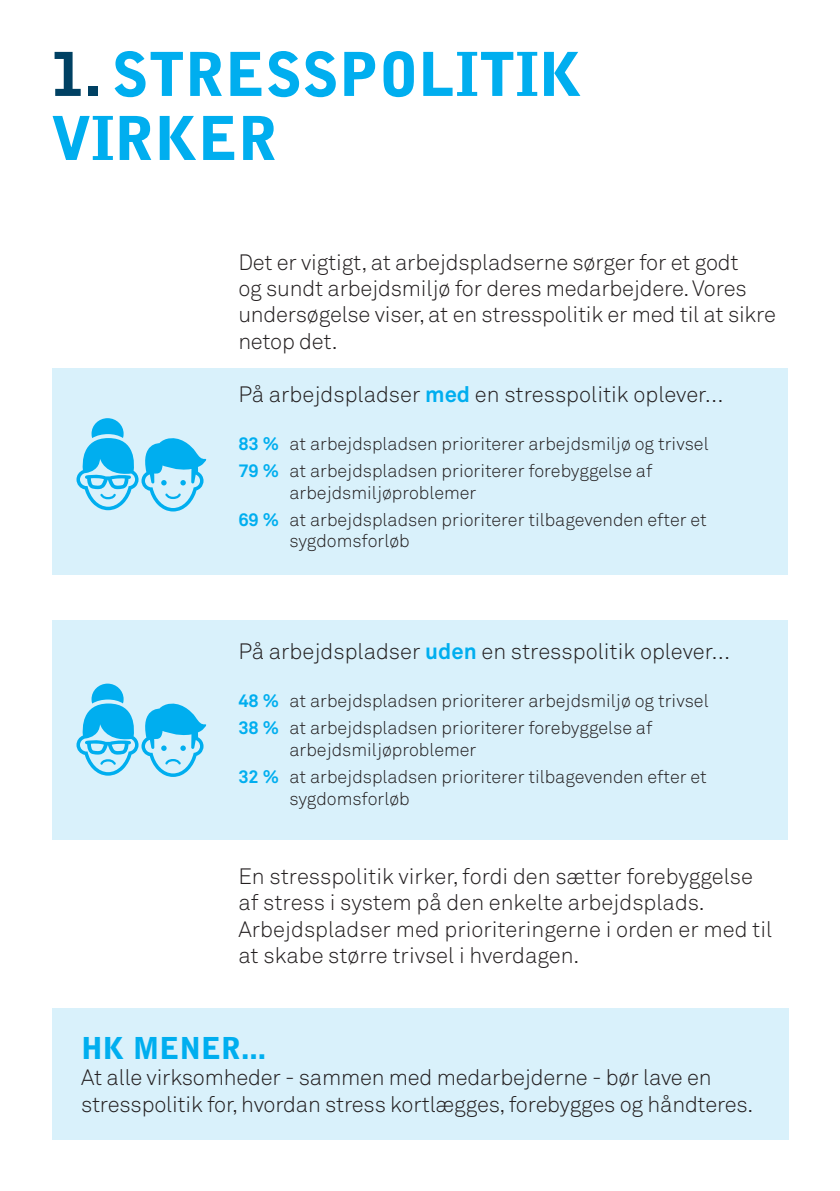
<style>
.page{position:relative;width:840px;height:1191px;background:#fff}
.page>*{position:absolute;margin:0;border:0;box-sizing:border-box;transform-origin:0 0}
.t1{font:900 60px/64px "Bell Gothic Std";color:#00aeef}
.t2{font:900 30px "Bell Gothic Std";color:#00aeef}
.t3{font:22px/26.4px "Akkurat Light Pro";letter-spacing:-.01em;color:#231f20}
.t4{font:18px/27.2px "Akkurat Light Pro";color:#231f20}
.s1{color:#004163}
.s2{font-family:"Akkurat Pro";font-weight:700;color:#00aeef}
</style>
<div class="page">
<div style="left:52px;top:369px;width:735px;height:205px;background:#d9f1fb"></div>
<div style="left:52px;top:620px;width:735px;height:220px;background:#d9f1fb"></div>
<div style="left:53px;top:1008px;width:735px;height:132px;background:#d9f1fb"></div>
<svg style="left:76px;top:418px;width:131px;height:93px"></svg>
<svg style="left:76px;top:683px;width:131px;height:94px"></svg>
<h1 class="t1" style="left:51px;top:43px;width:532px"><span class="s1">1.</span> STRESSPOLITIK<br>VIRKER</h1>
<p class="t3" style="left:238px;top:249px;width:539px">Det er vigtigt, at arbejdspladserne sørger for et godt<br>og sundt arbejdsmiljø for deres medarbejdere. Vores undersøgelse viser, at en stresspolitik er med til at sikre netop det.</p>
<p class="t3" style="left:238px;top:381px;width:486px">På arbejdspladser <span class="s2">med</span> en stresspolitik oplever…</p>
<p class="t4" style="left:238px;top:430px;width:471px"><span class="s2">83 %</span> at arbejdspladsen prioriterer arbejdsmiljø og trivsel<br><span class="s2">79 %</span> at arbejdspladsen prioriterer forebyggelse af</p>
<p class="t4" style="left:238px;top:479px;width:469px;text-indent:51px">arbejdsmiljøproblemer<br><span class="s2">69 %</span> at arbejdspladsen prioriterer tilbagevenden efter et</p>
<p class="t4" style="left:289px;top:528px;width:122px">sygdomsforløb</p>
<p class="t3" style="left:238px;top:638px;width:493px">På arbejdspladser <span class="s2">uden</span> en stresspolitik oplever…</p>
<p class="t4" style="left:238px;top:687px;width:471px"><span class="s2">48 %</span> at arbejdspladsen prioriterer arbejdsmiljø og trivsel<br><span class="s2">38 %</span> at arbejdspladsen prioriterer forebyggelse af</p>
<p class="t4" style="left:238px;top:736px;width:469px;text-indent:51px">arbejdsmiljøproblemer<br><span class="s2">32 %</span> at arbejdspladsen prioriterer tilbagevenden efter et</p>
<p class="t4" style="left:289px;top:785px;width:122px">sygdomsforløb</p>
<p class="t3" style="left:238px;top:863px;width:535px">En stresspolitik virker, fordi den sætter forebyggelse af stress i system på den enkelte arbejdsplads.<br>Arbejdspladser med prioriteringerne i orden er med til at skabe større trivsel i hverdagen.</p>
<h2 class="t2" style="left:81px;top:1030px;width:186px">HK MENER...</h2>
<p class="t3" style="left:81px;top:1064px;width:673px">At alle virksomheder - sammen med medarbejderne - bør lave en stresspolitik for, hvordan stress kortlægges, forebygges og håndteres.</p>
</div>
